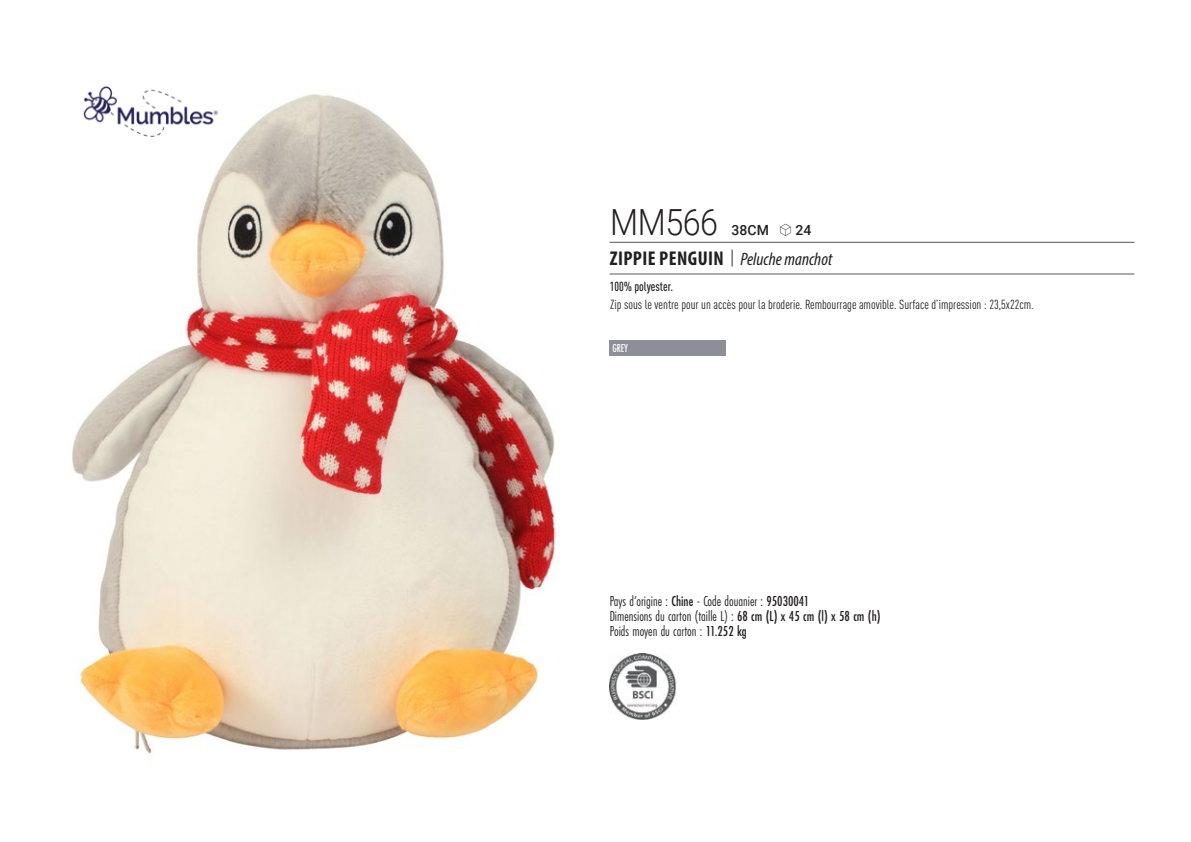
<style>
.page{position:relative;width:1191px;height:842px;background:#fff}
.page>*{position:absolute;margin:0;border:0;box-sizing:border-box;transform-origin:0 0}
.t1{font:300 36px "Roboto";letter-spacing:-.015em;color:#231f20;scale:.9 1}
.t2{font:italic 18px "Myriad Variable Concept";color:#231f20}
.t3{font:15px "Futura PT Cond";color:#231f20;scale:.95 1}
.t4{font:500 14px "Roboto";letter-spacing:.005em;color:#231f20}
.t5{font:condensed 13px "DIN Pro";color:#231f20}
.grammage_2020{font:500 condensed 13px "DIN Pro";color:#231f20;scale:.95 1}
.Coloris_nuancier_bla{font:500 12px "Futura PT Cond";color:#fff;scale:.9 1}
.s1{font-family:"Linotype Shapeshifter";font-weight:400;font-size:16px}
.s2{font-family:"Myriad Pro";font-weight:700;font-style:normal;font-stretch:condensed;font-size:20px}
.s3{font-family:"Roboto Condensed";font-weight:300;font-style:normal;font-size:20px}
.s4{font-weight:500}
</style>
<div class="page">
<img style="left:72px;top:94px;width:484px;height:660px">
<div style="left:609px;top:340px;width:117px;height:16px;background:#8c8f97"></div>
<div style="left:79px;top:79px;width:144px;height:64px;background:#fff"></div>
<img style="left:83px;top:86px;width:135px;height:51px">
<img style="left:609px;top:654px;width:68px;height:66px">
<hr style="left:609px;top:242px;width:525px;height:1px;background:#57585a">
<hr style="left:609px;top:274px;width:525px;height:1px;background:#57585a">
<p class="t1" style="left:610px;top:197px;width:121px">MM566</p>
<p class="t4" style="left:731px;top:220px;width:81px">38CM <span class="s1">S</span> 24</p>
<p class="t2" style="left:610px;top:249px;width:224px"><span class="s2">ZIPPIE PENGUIN</span> <span class="s3">|</span> Peluche manchot</p>
<p class="grammage_2020" style="left:609px;top:277px;width:68px">100% polyester.</p>
<p class="t5" style="left:610px;top:295px;width:425px">Zip sous le ventre pour un accès pour la broderie. Rembourrage amovible. Surface d’impression : 23,5x22cm.</p>
<p class="Coloris_nuancier_bla" style="left:612px;top:341px;width:19px">GREY</p>
<p class="t3" style="left:609px;top:592px;width:211px">Pays d’origine : <span class="s4">Chine</span> - Code douanier : <span class="s4">95030041</span></p>
<p class="t3" style="left:609px;top:607px;width:287px">Dimensions du carton (taille L) : <span class="s4">68 cm (L) x 45 cm (l) x 58 cm (h)</span></p>
<p class="t3" style="left:609px;top:622px;width:146px">Poids moyen du carton : <span class="s4">11.252 kg</span></p>
</div>
